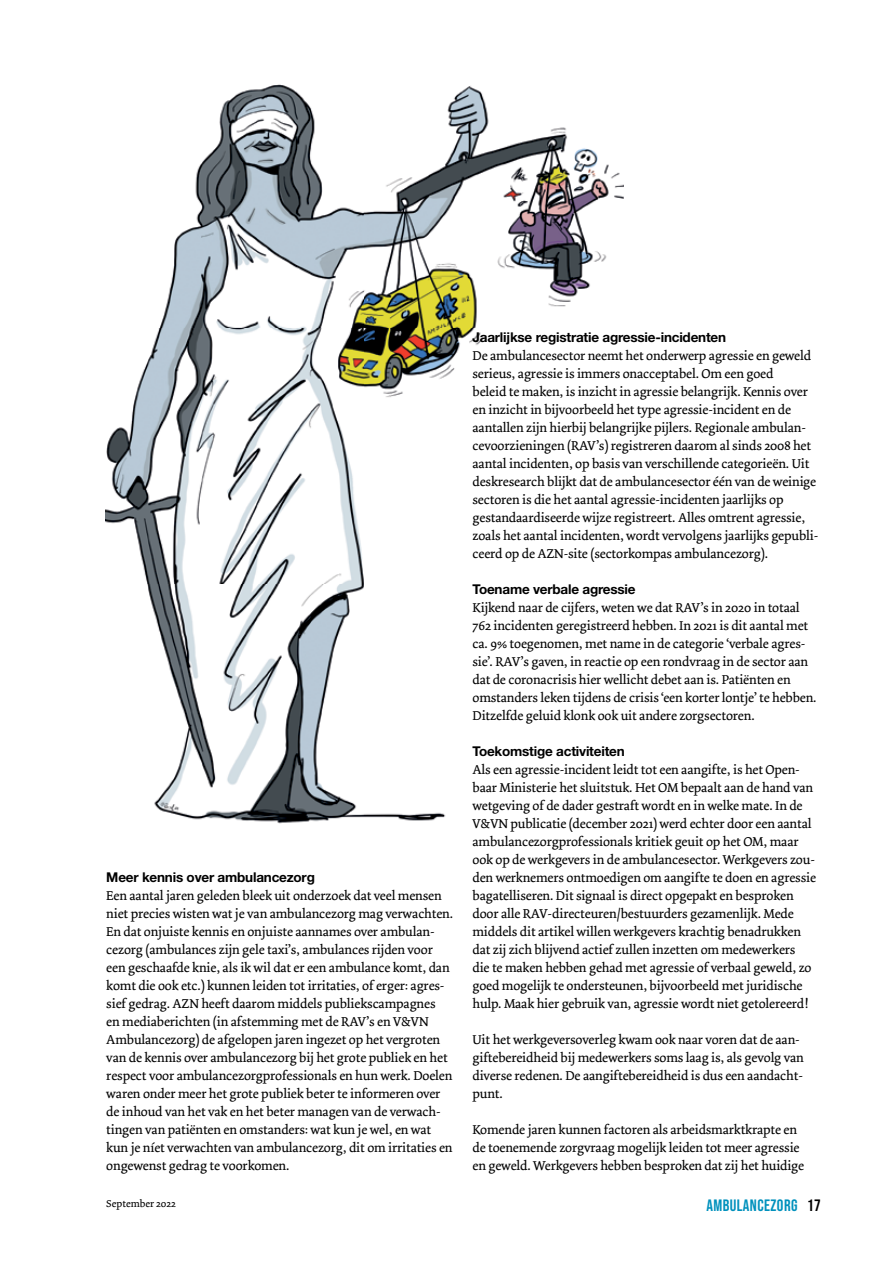
<style>
.page{position:relative;width:893px;height:1263px;background:#fff}
.page>*{position:absolute;margin:0;border:0;box-sizing:border-box;transform-origin:0 0}
.t1{font:16.5px "Bebas Neue";letter-spacing:.025em;color:#0091bd}
.t2{font:13.5px/18px "Dolly";letter-spacing:-.01em;color:#000}
.t3{font:700 13.5px "Helvetica Neue LT Std";letter-spacing:-.015em;color:#000}
.t4{font:10.5px "Dolly";color:#000}
.s1{color:#000}
</style>
<div class="page">
<img style="left:106px;top:84px;width:517px;height:740px">
<p class="t3" style="left:106px;top:869px;width:210px">Meer kennis over ambulancezorg</p>
<p class="t2" style="left:106px;top:887px;width:348px">Een aantal jaren geleden bleek uit onderzoek dat veel mensen niet precies wisten wat je van ambulancezorg mag verwachten.<br>En dat onjuiste kennis en onjuiste aannames over ambulan&shy;cezorg (ambulances zijn gele taxi’s, ambulances rijden voor een geschaafde knie, als ik wil dat er een ambulance komt, dan komt die ook etc.) kunnen leiden tot irritaties, of erger: agres&shy;sief gedrag. AZN heeft daarom middels publiekscampagnes<br>en mediaberichten (in afstemming met de RAV’s en V&amp;VN Ambulancezorg) de afgelopen jaren ingezet op het vergroten van de kennis over ambulancezorg bij het grote publiek en het respect voor ambulancezorgprofessionals en hun werk. Doelen waren onder meer het grote publiek beter te informeren over de inhoud van het vak en het beter managen van de verwach&shy;tingen van patiënten en omstanders: wat kun je wel, en wat kun je níet verwachten van ambulancezorg, dit om irritaties en ongewenst gedrag te voorkomen.</p>
<p class="t3" style="left:472px;top:329px;width:255px">Jaarlijkse registratie agressie-incidenten</p>
<p class="t2" style="left:472px;top:347px;width:347px">De ambulancesector neemt het onderwerp agressie en geweld serieus, agressie is immers onacceptabel. Om een goed<br>beleid te maken, is inzicht in agressie belangrijk. Kennis over en inzicht in bijvoorbeeld het type agressie-incident en de aantallen zijn hierbij belangrijke pijlers. Regionale ambulan&shy;cevoorzieningen (RAV’s) registreren daarom al sinds 2008 het aantal incidenten, op basis van verschillende categorieën. Uit deskresearch blijkt dat de ambulancesector één van de weinige sectoren is die het aantal agressie-incidenten jaarlijks op gestandaardiseerde wijze registreert. Alles omtrent agressie, zoals het aantal incidenten, wordt vervolgens jaarlijks gepubli&shy;ceerd op de AZN-site (sectorkompas ambulancezorg).</p>
<p class="t3" style="left:472px;top:581px;width:165px">Toename verbale agressie</p>
<p class="t2" style="left:472px;top:599px;width:346px">Kijkend naar de cijfers, weten we dat RAV’s in 2020 in totaal 762 incidenten geregistreerd hebben. In 2021 is dit aantal met ca. 9% toegenomen, met name in de categorie ‘verbale agres&shy;sie’. RAV’s gaven, in reactie op een rondvraag in de sector aan dat de coronacrisis hier wellicht debet aan is. Patiënten en omstanders leken tijdens de crisis ‘een korter lontje’ te hebben.<br>Ditzelfde geluid klonk ook uit andere zorgsectoren.</p>
<p class="t3" style="left:472px;top:743px;width:154px">Toekomstige activiteiten</p>
<p class="t2" style="left:472px;top:761px;width:345px">Als een agressie-incident leidt tot een aangifte, is het Open&shy;baar Ministerie het sluitstuk. Het OM bepaalt aan de hand van wetgeving of de dader gestraft wordt en in welke mate. In de V&amp;VN publicatie (december 2021) werd echter door een aantal ambulancezorgprofessionals kritiek geuit op het OM, maar ook op de werkgevers in de ambulancesector. Werkgevers zou&shy;den werknemers ontmoedigen om aangifte te doen en agressie bagatelliseren. Dit signaal is direct opgepakt en besproken door alle RAV-directeuren/bestuurders gezamenlijk. Mede middels dit artikel willen werkgevers krachtig benadrukken dat zij zich blijvend actief zullen inzetten om medewerkers die te maken hebben gehad met agressie of verbaal geweld, zo goed mogelijk te ondersteunen, bijvoorbeeld met juridische hulp. Maak hier gebruik van, agressie wordt niet getolereerd!</p>
<p class="t2" style="left:472px;top:1031px;width:333px">Uit het werkgeversoverleg kwam ook naar voren dat de aan&shy;giftebereidheid bij medewerkers soms laag is, als gevolg van diverse redenen. De aangiftebereidheid is dus een aandacht&shy;punt.</p>
<p class="t2" style="left:472px;top:1121px;width:333px">Komende jaren kunnen factoren als arbeidsmarktkrapte en de toenemende zorgvraag mogelijk leiden tot meer agressie en geweld. Werkgevers hebben besproken dat zij het huidige</p>
<p class="t4" style="left:106px;top:1197px;width:71px">September 2022</p>
<p class="t1" style="left:706px;top:1196px;width:116px">AMBULANCEZORG <span class="s1">17</span></p>
</div>
